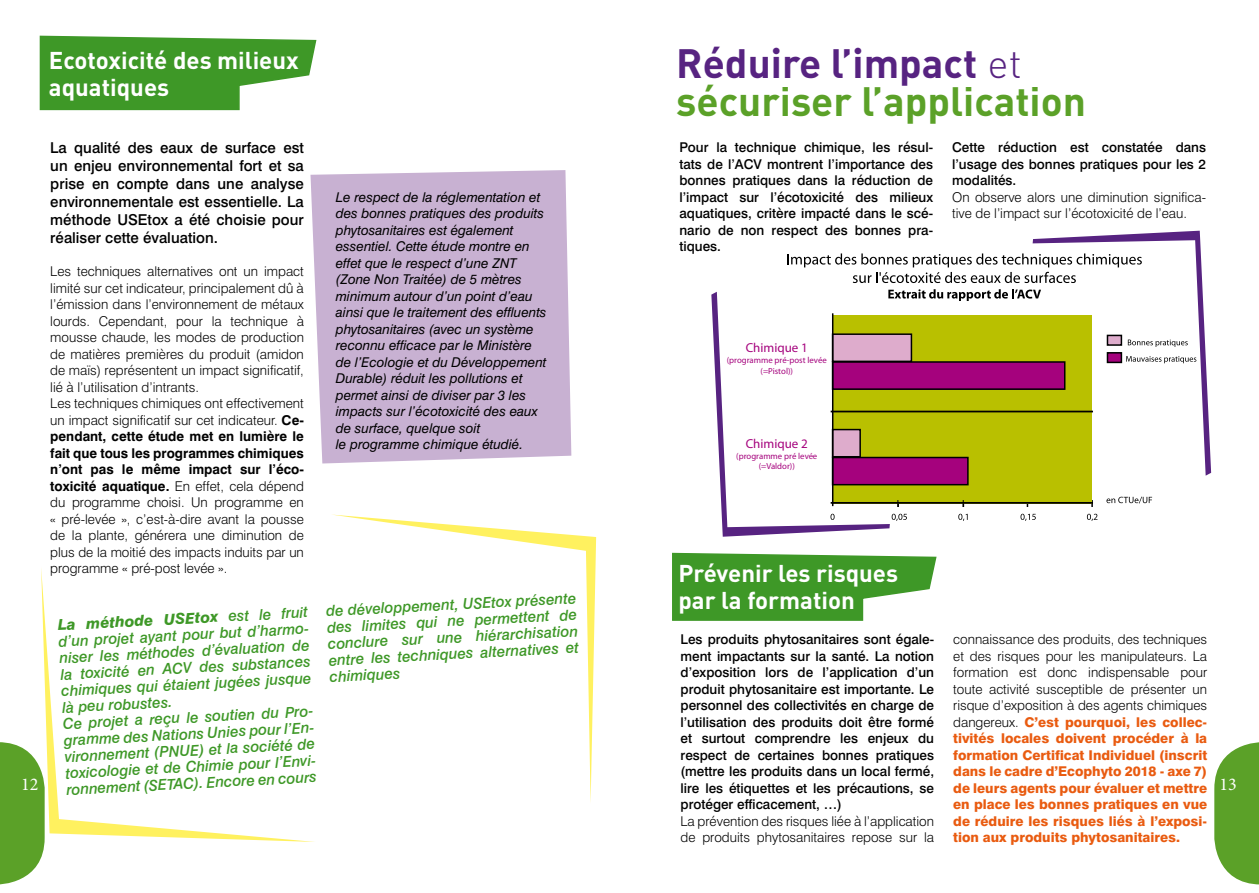
<style>
.page{position:relative;width:1259px;height:893px;background:#fff}
.page>*{position:absolute;margin:0;border:0;box-sizing:border-box;transform-origin:0 0}
.t1{font:700 40.5px "DIN";color:#5ba128}
.t2{font:40.5px "DIN Bold Alternate";color:#572381}
.t3{font:700 24px/27px "DIN";color:#fff}
.t4{font:18px "Minion Pro";color:#fff}
.t5{font:italic 500 15px/16.5px "Swiss 721 BT";color:#3e9827}
.t6{font:500 15px/18px "Swiss 721 BT";color:#000;text-align:justify}
.t7{font:300 13.5px/16.5px "Swiss 721 BT";color:#000}
.t8{font:500 13.5px/16.5px "Swiss 721 BT";color:#000;text-align:justify}
.t9{font:italic 13.5px/16.5px "Swiss 721 BT";color:#000}
.t10{font:800 13.5px/16.5px "Swiss 721 BT";color:#e95b10;text-align:justify}
.t11{font:13.05px "Myriad Pro";color:#a5027d}
.t12{font:8.7px/10.5px "Myriad Pro";color:#a5027d;text-align:center}
.s1{font-family:"DIN";font-weight:300}
.s2{font-weight:700}
.s3{font-weight:800}
.s4{font-weight:300;color:#000}
</style>
<div class="page">
<div style="left:310px;top:170px;width:261px;height:293px;background:#c8b1d2"></div>
<svg style="left:332px;top:514px;width:264px;height:288px"></svg>
<svg style="left:1214px;top:742px;width:44px;height:142px;background:#73ae47"></svg>
<svg style="left:0;top:742px;width:45px;height:142px;background:#6fac42"></svg>
<svg style="left:41px;top:568px;width:273px;height:274px"></svg>
<svg style="left:39px;top:35px;width:278px;height:76px;background:#5ea94b"></svg>
<svg style="left:672px;top:552px;width:265px;height:69px;background:#5ca849"></svg>
<svg style="left:711px;top:231px;width:500px;height:306px"></svg>
<hr style="left:830px;top:502px;width:263px;height:2px;background:#000">
<hr style="left:830px;top:411px;width:263px;height:1px;background:#000">
<h2 class="t3" style="left:49px;top:46px;width:251px">Ecotoxicité des milieux aquatiques</h2>
<h1 class="t2" style="left:676px;top:37px;width:347px">Réduire l’impact <span class="s1">et</span></h1>
<h1 class="t1" style="left:676px;top:75px;width:411px">sécuriser l’application</h1>
<p class="t8" style="left:679px;top:139px;width:255px">Pour la technique chimique, les résul&shy;tats de l’ACV montrent l’importance des bonnes pratiques dans la réduction de l’impact sur l’écotoxicité des milieux aquatiques, critère impacté dans le scé&shy;nario de non respect des bonnes pra&shy;tiques.</p>
<p class="t8" style="left:952px;top:139px;width:255px">Cette réduction est constatée dans l’usage des bonnes pratiques pour les 2 modalités.</p>
<p class="t6" style="left:50px;top:139px;width:255px">La qualité des eaux de surface est un enjeu environnemental fort et sa prise en compte dans une analyse environnementale est essentielle. La méthode USEtox a été choisie pour réaliser cette évaluation.</p>
<p class="t7" style="left:50px;top:263px;width:255px">Les techniques alternatives ont un impact limité sur cet indicateur, principalement dû à l’émission dans l’environnement de métaux lourds. Cependant, pour la technique à mousse chaude, les modes de production de matières premières du produit (amidon de maïs) représentent un impact significatif, lié à l’utilisation d’intrants.<br>Les techniques chimiques ont effectivement un impact significatif sur cet indicateur. <span class="s2">Ce&shy;pendant, cette étude met en lumière le fait que tous les programmes chimiques n’ont pas le même impact sur l’éco&shy;toxicité aquatique.</span> En effet, cela dépend du programme choisi. Un programme en « pré-levée », c’est-à-dire avant la pousse de la plante, générera une diminution de plus de la moitié des impacts induits par un programme « pré-post levée ».</p>
<p class="t9" style="left:336px;top:188px;width:212px">Le respect de la réglementation et des bonnes pratiques des produits phytosanitaires est également essentiel. Cette étude montre en effet que le respect d’une ZNT (Zone Non Traitée) de 5 mètres minimum autour d’un point d’eau ainsi que le traitement des effluents phytosanitaires (avec un système reconnu efficace par le Ministère de l’Ecologie et du Développement<br>Durable) réduit les pollutions et permet ainsi de diviser par 3 les impacts sur l’écotoxicité des eaux de surface, quelque soit<br>le programme chimique étudié.</p>
<p class="t7" style="left:952px;top:188px;width:255px">On observe alors une diminution significa&shy;tive de l’impact sur l’écotoxicité de l’eau.</p>
<p class="t11" style="left:745px;top:340px;width:64px">Chimique 1</p>
<p class="t12" style="left:727px;top:355px;width:102px">(programme pré-post levée (=Pistol))</p>
<p class="t11" style="left:745px;top:436px;width:64px">Chimique 2</p>
<p class="t12" style="left:736px;top:450px;width:82px">(programme pré levée (=Valdor))</p>
<h2 class="t3" style="left:678px;top:558px;width:221px">Prévenir les risques par la formation</h2>
<p class="t5" style="left:326px;top:602px;width:252px;text-align:justify;rotate:-3deg">de développement, USEtox présente des limites qui ne permettent de conclure sur une hiérarchisation entre les techniques alternatives et chimiques</p>
<p class="t5" style="left:57px;top:617px;width:255px;rotate:-3deg"><span class="s3">La méthode USEtox</span> est le fruit d’un projet ayant pour but d’harmo&shy;niser les méthodes d’évaluation de la toxicité en ACV des substances chimiques qui étaient jugées jusque là peu robustes.<br>Ce projet a reçu le soutien du Pro&shy;gramme des Nations Unies pour l’En&shy;vironnement (PNUE) et la société de toxicologie et de Chimie pour l’Envi&shy;ronnement (SETAC). Encore en cours</p>
<p class="t8" style="left:680px;top:631px;width:255px">Les produits phytosanitaires sont égale&shy;ment impactants sur la santé. La notion d’exposition lors de l’application d’un produit phytosanitaire est importante. Le personnel des collectivités en charge de l’utilisation des produits doit être formé et surtout comprendre les enjeux du respect de certaines bonnes pratiques (mettre les produits dans un local fermé, lire les étiquettes et les précautions, se protéger efficacement, …)</p>
<p class="t7" style="left:680px;top:813px;width:255px">La prévention des risques liée à l’application de produits phytosanitaires repose sur la</p>
<p class="t10" style="left:953px;top:631px;width:255px"><span class="s4">connaissance des produits, des techniques et des risques pour les manipulateurs. La formation est donc indispensable pour toute activité susceptible de présenter un risque d’exposition à des agents chimiques dangereux.</span> C’est pourquoi, les collec&shy;tivités locales doivent procéder à la formation Certificat Individuel (inscrit dans le cadre d’Ecophyto 2018 - axe 7) de leurs agents pour évaluer et mettre en place les bonnes pratiques en vue de réduire les risques liés à l’exposi&shy;tion aux produits phytosanitaires.</p>
<h3 class="t4" style="left:21px;top:772px;width:19px">12</h3>
<h3 class="t4" style="left:1219px;top:772px;width:19px">13</h3>
</div>
